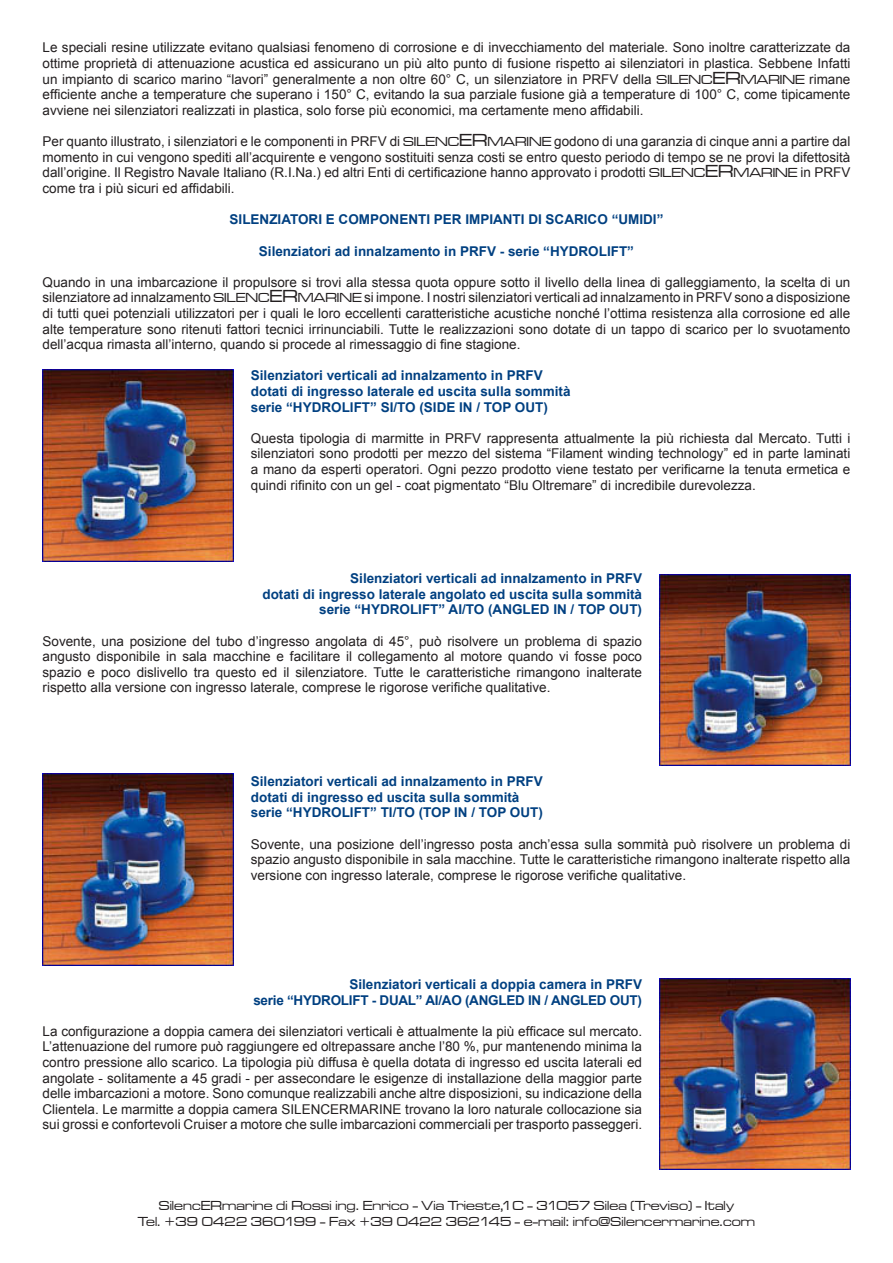
<style>
.page{position:relative;width:893px;height:1263px;background:#fff}
.page>*{position:absolute;margin:0;border:0;box-sizing:border-box;transform-origin:0 0}
.Testo{font:13.5px/15.6px "Arial";color:#231f20;text-align:justify}
.Titoletto_SX{font:700 13.5px "Arial";color:#014081}
.Titoletto_DX{font:700 13.5px "Arial";color:#014081}
.t1{font:13.5px/16.2px "Microgramma D Medi Exte";letter-spacing:.01em;color:#231f20;text-align:center}
.Titoletto_Center{font:700 13.5px "Arial";color:#014081}
.Titoletto_DX-2{font:700 13.5px "Arial";letter-spacing:-.02em;color:#014081}
.s1{font-family:"Microgramma D Medi Exte"}
.s2{font-family:"Microgramma D Medi Exte";font-size:18px}
</style>
<div class="page">
<img style="left:43px;top:370px;width:191px;height:191px">
<img style="left:659px;top:574px;width:191px;height:191px">
<img style="left:43px;top:774px;width:191px;height:191px">
<img style="left:659px;top:978px;width:191px;height:191px">
<p class="Testo" style="left:43px;top:40px;width:809px">Le speciali resine utilizzate evitano qualsiasi fenomeno di corrosione e di invecchiamento del materiale. Sono inoltre caratterizzate da ottime proprietà di attenuazione acustica ed assicurano un più alto punto di fusione rispetto ai silenziatori in plastica. Sebbene Infatti un impianto di scarico marino “lavori” generalmente a non oltre 60° C, un silenziatore in PRFV della <span class="s1">SILENC</span><span class="s2">ER</span><span class="s1">MARINE</span> rimane efficiente anche a temperature che superano i 150° C, evitando la sua parziale fusione già a temperature di 100° C, come tipicamente avviene nei silenziatori realizzati in plastica, solo forse più economici, ma certamente meno affidabili.</p>
<p class="Testo" style="left:43px;top:134px;width:809px">Per quanto illustrato, i silenziatori e le componenti in PRFV di <span class="s1">SILENC</span><span class="s2">ER</span><span class="s1">MARINE</span> godono di una garanzia di cinque anni a partire dal momento in cui vengono spediti all’acquirente e vengono sostituiti senza costi se entro questo periodo di tempo se ne provi la difettosità dall’origine. Il Registro Navale Italiano (R.I.Na.) ed altri Enti di certificazione hanno approvato i prodotti <span class="s1">SILENC</span><span class="s2">ER</span><span class="s1">MARINE</span> in PRFV come tra i più sicuri ed affidabili.</p>
<p class="Titoletto_Center" style="left:230px;top:210px;width:435px">SILENZIATORI E COMPONENTI PER IMPIANTI DI SCARICO “UMIDI”</p>
<p class="Titoletto_Center" style="left:259px;top:242px;width:377px">Silenziatori ad innalzamento in PRFV - serie “HYDROLIFT”</p>
<p class="Testo" style="left:43px;top:274px;width:809px">Quando in una imbarcazione il propulsore si trovi alla stessa quota oppure sotto il livello della linea di galleggiamento, la scelta di un silenziatore ad innalzamento <span class="s1">SILENC</span><span class="s2">ER</span><span class="s1">MARINE</span> si impone. I nostri silenziatori verticali ad innalzamento in PRFV sono a disposizione di tutti quei potenziali utilizzatori per i quali le loro eccellenti caratteristiche acustiche nonché l’ottima resistenza alla corrosione ed alle alte temperature sono ritenuti fattori tecnici irrinunciabili. Tutte le realizzazioni sono dotate di un tappo di scarico per lo svuotamento dell’acqua rimasta all’interno, quando si procede al rimessaggio di fine stagione.</p>
<p class="Titoletto_SX" style="left:251px;top:367px;width:293px">Silenziatori verticali ad innalzamento in PRFV</p>
<p class="Titoletto_SX" style="left:251px;top:382px;width:321px">dotati di ingresso laterale ed uscita sulla sommità</p>
<p class="Titoletto_SX" style="left:251px;top:398px;width:299px">serie “HYDROLIFT” SI/TO (SIDE IN / TOP OUT)</p>
<p class="Testo" style="left:251px;top:430px;width:601px">Questa tipologia di marmitte in PRFV rappresenta attualmente la più richiesta dal Mercato. Tutti i silenziatori sono prodotti per mezzo del sistema “Filament winding technology” ed in parte laminati a mano da esperti operatori. Ogni pezzo prodotto viene testato per verificarne la tenuta ermetica e quindi rifinito con un gel - coat pigmentato “Blu Oltremare” di incredibile durevolezza.</p>
<p class="Titoletto_DX" style="left:350px;top:569px;width:293px">Silenziatori verticali ad innalzamento in PRFV</p>
<p class="Titoletto_DX" style="left:262px;top:585px;width:381px">dotati di ingresso laterale angolato ed uscita sulla sommità</p>
<p class="Titoletto_DX" style="left:319px;top:601px;width:324px">serie “HYDROLIFT” AI/TO (ANGLED IN / TOP OUT)</p>
<p class="Testo" style="left:43px;top:633px;width:601px">Sovente, una posizione del tubo d’ingresso angolata di 45°, può risolvere un problema di spazio angusto disponibile in sala macchine e facilitare il collegamento al motore quando vi fosse poco spazio e poco dislivello tra questo ed il silenziatore. Tutte le caratteristiche rimangono inalterate rispetto alla versione con ingresso laterale, comprese le rigorose verifiche qualitative.</p>
<p class="Titoletto_SX" style="left:251px;top:772px;width:293px">Silenziatori verticali ad innalzamento in PRFV</p>
<p class="Titoletto_SX" style="left:251px;top:788px;width:270px">dotati di ingresso ed uscita sulla sommità</p>
<p class="Titoletto_SX" style="left:251px;top:803px;width:294px">serie “HYDROLIFT” TI/TO (TOP IN / TOP OUT)</p>
<p class="Testo" style="left:251px;top:836px;width:601px">Sovente, una posizione dell’ingresso posta anch’essa sulla sommità può risolvere un problema di spazio angusto disponibile in sala macchine. Tutte le caratteristiche rimangono inalterate rispetto alla versione con ingresso laterale, comprese le rigorose verifiche qualitative.</p>
<p class="Titoletto_DX" style="left:349px;top:975px;width:294px">Silenziatori verticali a doppia camera in PRFV</p>
<p class="Titoletto_DX-2" style="left:253px;top:991px;width:390px">serie “HYDROLIFT - DUAL” AI/AO (ANGLED IN / ANGLED OUT)</p>
<p class="Testo" style="left:43px;top:1023px;width:601px">La configurazione a doppia camera dei silenziatori verticali è attualmente la più efficace sul mercato.<br>L’attenuazione del rumore può raggiungere ed oltrepassare anche l’80 %, pur mantenendo minima la contro pressione allo scarico. La tipologia più diffusa è quella dotata di ingresso ed uscita laterali ed angolate - solitamente a 45 gradi - per assecondare le esigenze di installazione della maggior parte delle imbarcazioni a motore. Sono comunque realizzabili anche altre disposizioni, su indicazione della Clientela. Le marmitte a doppia camera SILENCERMARINE trovano la loro naturale collocazione sia sui grossi e confortevoli Cruiser a motore che sulle imbarcazioni commerciali per trasporto passeggeri.</p>
<p class="t1" style="left:138px;top:1197px;width:619px">SilencERmarine di Rossi ing. Enrico - Via Trieste,1C - 31057 Silea (Treviso) - Italy<br>Tel. +39 0422 360199 - Fax +39 0422 362145 - e-mail: info@Silencermarine.com</p>
</div>
